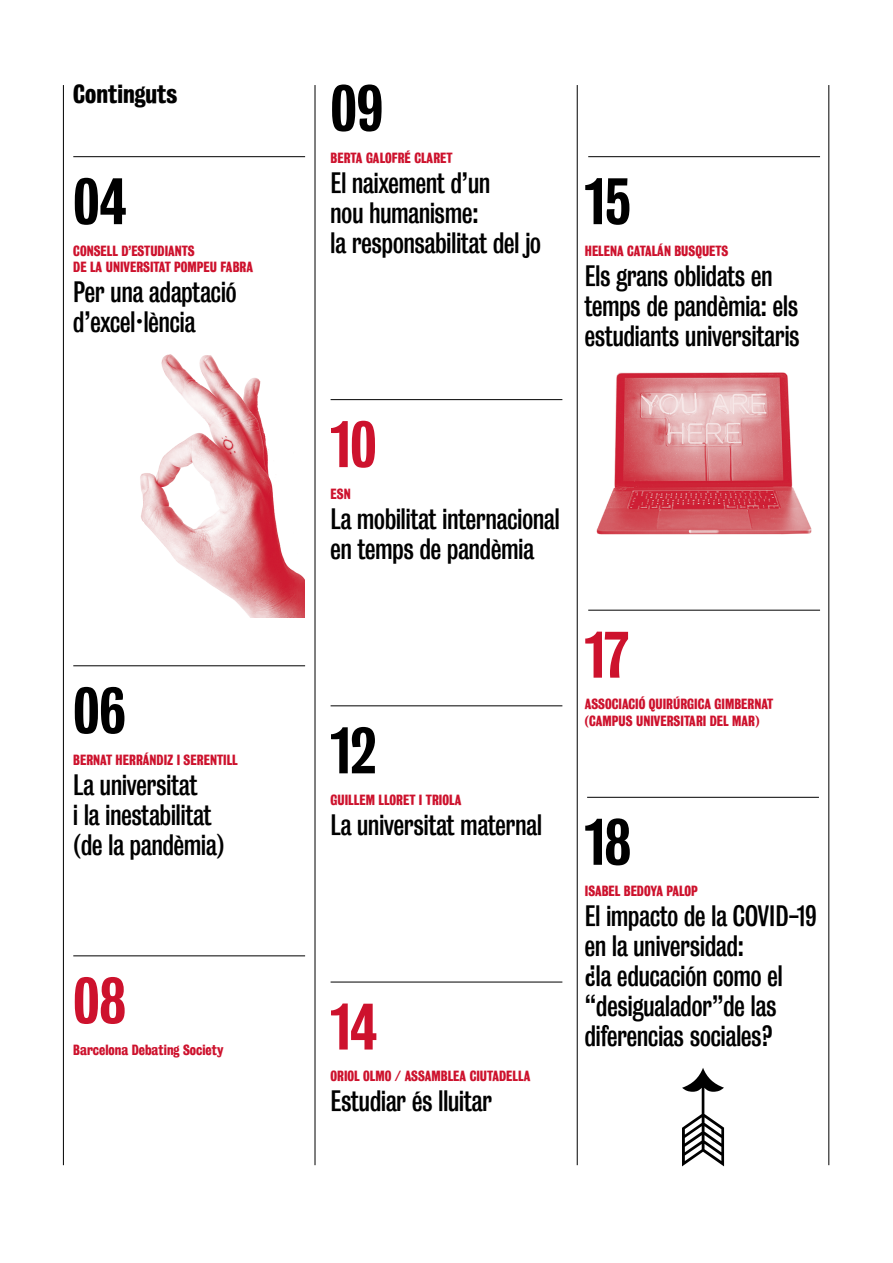
<style>
.page{position:relative;width:893px;height:1263px;background:#fff}
.page>*{position:absolute;margin:0;border:0;box-sizing:border-box;transform-origin:0 0}
.t1{font:59.7px "Bureau Grotesque Three Five";color:#000}
.t2{font:59.7px "Bureau Grotesque Three Five";color:#cd122d}
.t3{font:27px/30px "Bureau Grotesque Three Three";color:#000}
.t4{font:24px "Bureau Grotesque Three Seven";color:#000}
.t5{font:13.5px/16.5px "Bureau Grotesque Three Seven";color:#cd122d}
</style>
<div class="page">
<hr style="left:63px;top:85px;width:1px;height:1080px;background:#000">
<hr style="left:577px;top:85px;width:1px;height:1080px;background:#000">
<hr style="left:828px;top:85px;width:1px;height:1080px;background:#000">
<hr style="left:315px;top:85px;width:1px;height:1080px;background:#000">
<hr style="left:73px;top:156px;width:232px;height:1px;background:#000">
<hr style="left:73px;top:665px;width:232px;height:1px;background:#000">
<hr style="left:73px;top:955px;width:232px;height:1px;background:#000">
<img style="left:140px;top:354px;width:165px;height:264px">
<hr style="left:331px;top:399px;width:231px;height:1px;background:#000">
<hr style="left:588px;top:610px;width:232px;height:1px;background:#000">
<hr style="left:331px;top:705px;width:231px;height:1px;background:#000">
<hr style="left:331px;top:982px;width:231px;height:1px;background:#000">
<hr style="left:587px;top:797px;width:232px;height:1px;background:#000">
<svg style="left:682px;top:1068px;width:42px;height:98px"></svg>
<hr style="left:588px;top:156px;width:232px;height:1px;background:#000">
<img style="left:596px;top:372px;width:216px;height:163px">
<p class="t4" style="left:73px;top:80px;width:106px">Continguts</p>
<h1 class="t1" style="left:73px;top:167px;width:55px">04</h1>
<p class="t5" style="left:73px;top:242px;width:181px">CONSELL D’ESTUDIANTS<br>DE LA UNIVERSITAT POMPEU FABRA</p>
<p class="t3" style="left:73px;top:277px;width:165px">Per una adaptació d’excel·lència</p>
<h1 class="t1" style="left:73px;top:676px;width:54px">06</h1>
<p class="t5" style="left:73px;top:751px;width:166px">BERNAT HERRÁNDIZ I SERENTILL</p>
<p class="t3" style="left:73px;top:770px;width:153px">La universitat<br>i la inestabilitat (de la pandèmia)</p>
<h1 class="t2" style="left:73px;top:966px;width:54px">08</h1>
<p class="t5" style="left:73px;top:1042px;width:152px">Barcelona Debating Society</p>
<h1 class="t1" style="left:331px;top:74px;width:54px">09</h1>
<p class="t5" style="left:331px;top:149px;width:124px">BERTA GALOFRÉ CLARET</p>
<p class="t3" style="left:331px;top:168px;width:212px">El naixement d’un<br>nou humanisme:<br>la responsabilitat del jo</p>
<h1 class="t1" style="left:585px;top:167px;width:48px">15</h1>
<p class="t5" style="left:585px;top:242px;width:145px">HELENA CATALÁN BUSQUETS</p>
<p class="t3" style="left:585px;top:261px;width:216px">Els grans oblidats en temps de pandèmia: els estudiants universitaris</p>
<h1 class="t2" style="left:331px;top:410px;width:47px">10</h1>
<p class="t5" style="left:331px;top:485px;width:22px">ESN</p>
<p class="t3" style="left:331px;top:504px;width:230px">La mobilitat internacional en temps de pandèmia</p>
<h1 class="t1" style="left:331px;top:716px;width:47px">12</h1>
<p class="t5" style="left:331px;top:792px;width:132px">GUILLEM LLORET I TRIOLA</p>
<p class="t3" style="left:331px;top:810px;width:213px">La universitat maternal</p>
<h1 class="t2" style="left:331px;top:992px;width:48px">14</h1>
<p class="t5" style="left:331px;top:1068px;width:201px">ORIOL OLMO / ASSAMBLEA CIUTADELLA</p>
<p class="t3" style="left:331px;top:1086px;width:163px">Estudiar és lluitar</p>
<h1 class="t2" style="left:585px;top:620px;width:45px">17</h1>
<p class="t5" style="left:585px;top:696px;width:190px">ASSOCIACIÓ QUIRÚRGICA GIMBERNAT (CAMPUS UNIVERSITARI DEL MAR)</p>
<h1 class="t1" style="left:585px;top:807px;width:48px">18</h1>
<p class="t5" style="left:585px;top:883px;width:115px">ISABEL BEDOYA PALOP</p>
<p class="t3" style="left:585px;top:901px;width:233px">El impacto de la COVID-19 en la universidad:<br>¿la educación como el “desigualador”de las diferencias sociales?</p>
</div>
